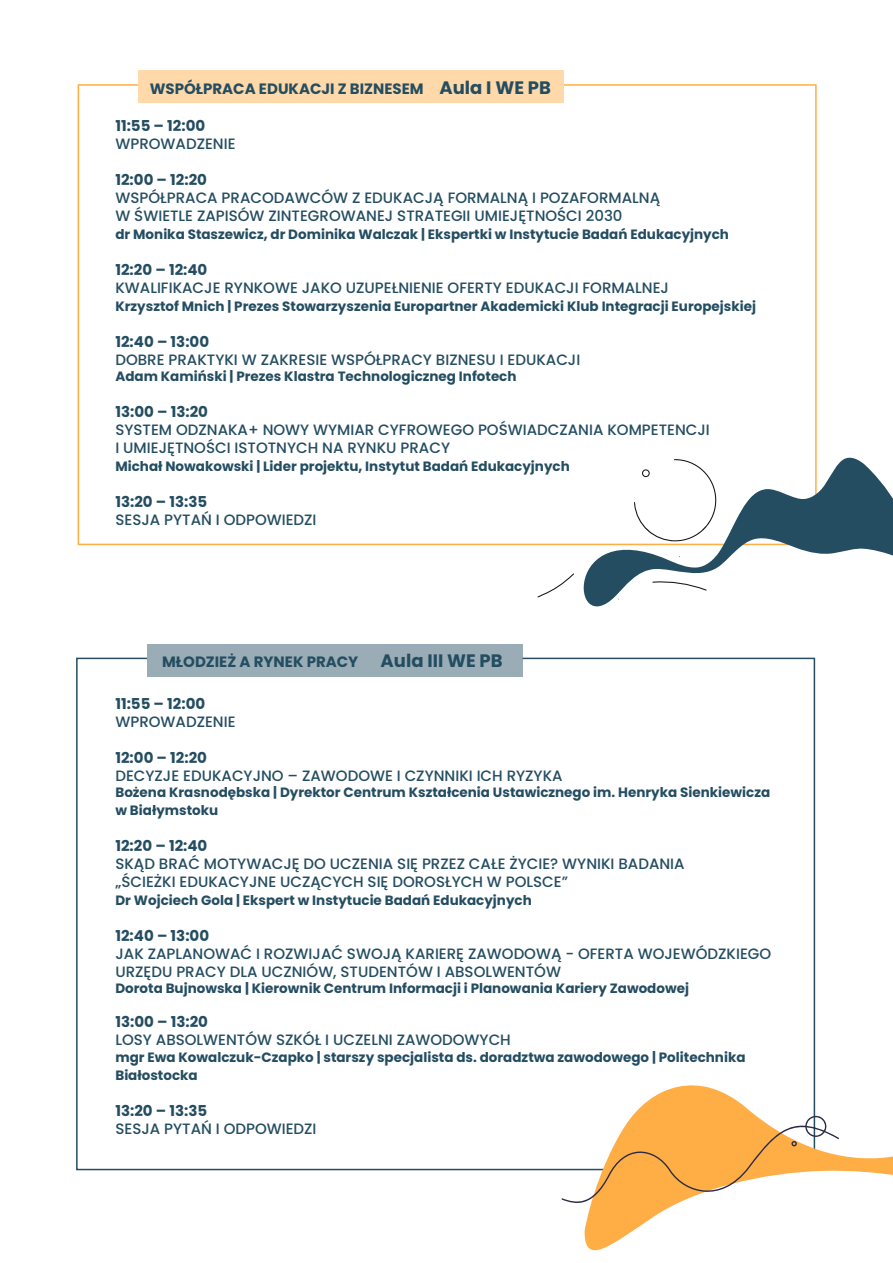
<style>
.page{position:relative;width:893px;height:1263px;background:#fff}
.page>*{position:absolute;margin:0;border:0;box-sizing:border-box;transform-origin:0 0}
.t1{font:500 15px/18px "Poppins";color:#244d61}
.t2{font:700 15px "Poppins";color:#244d61}
.t3{font:700 13.5px/18px "Poppins";color:#244d61}
.s1{font-size:18px}
</style>
<div class="page">
<div style="left:147px;top:644px;width:376px;height:32px;background:#9aadb6"></div>
<div style="left:138px;top:71px;width:426px;height:32px;background:#ffd9a9"></div>
<svg style="left:563px;top:455px;width:330px;height:152px"></svg>
<svg style="left:634px;top:459px;width:82px;height:82px"></svg>
<svg style="left:537px;top:573px;width:37px;height:24px"></svg>
<svg style="left:652px;top:580px;width:55px;height:11px"></svg>
<svg style="left:584px;top:1068px;width:309px;height:183px"></svg>
<svg style="left:561px;top:1113px;width:278px;height:95px"></svg>
<p class="t2" style="left:150px;top:80px;width:403px">WSPÓŁPRACA EDUKACJI Z BIZNESEM <span class="s1">Aula I WE PB</span></p>
<p class="t2" style="left:115px;top:117px;width:91px">11:55 – 12:00</p>
<p class="t1" style="left:115px;top:135px;width:122px">WPROWADZENIE</p>
<p class="t2" style="left:115px;top:171px;width:93px">12:00 – 12:20</p>
<p class="t1" style="left:115px;top:189px;width:546px">WSPÓŁPRACA PRACODAWCÓW Z EDUKACJĄ FORMALNĄ I POZAFORMALNĄ<br>W ŚWIETLE ZAPISÓW ZINTEGROWANEJ STRATEGII UMIEJĘTNOŚCI 2030</p>
<p class="t3" style="left:115px;top:226px;width:615px">dr Monika Staszewicz, dr Dominika Walczak | Ekspertki w Instytucie Badań Edukacyjnych</p>
<p class="t2" style="left:115px;top:261px;width:93px">12:20 – 12:40</p>
<p class="t1" style="left:115px;top:279px;width:555px">KWALIFIKACJE RYNKOWE JAKO UZUPEŁNIENIE OFERTY EDUKACJI FORMALNEJ</p>
<p class="t3" style="left:115px;top:298px;width:642px">Krzysztof Mnich | Prezes Stowarzyszenia Europartner Akademicki Klub Integracji Europejskiej</p>
<p class="t2" style="left:115px;top:333px;width:95px">12:40 – 13:00</p>
<p class="t1" style="left:115px;top:351px;width:466px">DOBRE PRAKTYKI W ZAKRESIE WSPÓŁPRACY BIZNESU I EDUKACJI</p>
<p class="t3" style="left:115px;top:368px;width:403px">Adam Kamiński | Prezes Klastra Technologiczneg Infotech</p>
<p class="t2" style="left:115px;top:403px;width:94px">13:00 – 13:20</p>
<p class="t1" style="left:115px;top:421px;width:596px">SYSTEM ODZNAKA+ NOWY WYMIAR CYFROWEGO POŚWIADCZANIA KOMPETENCJI<br>I UMIEJĘTNOŚCI ISTOTNYCH NA RYNKU PRACY</p>
<p class="t3" style="left:115px;top:458px;width:456px">Michał Nowakowski | Lider projektu, Instytut Badań Edukacyjnych</p>
<p class="t2" style="left:115px;top:493px;width:93px">13:20 – 13:35</p>
<p class="t1" style="left:115px;top:511px;width:203px">SESJA PYTAŃ I ODPOWIEDZI</p>
<p class="t2" style="left:162px;top:653px;width:342px">MŁODZIEŻ A RYNEK PRACY <span class="s1">Aula III WE PB</span></p>
<p class="t2" style="left:115px;top:695px;width:91px">11:55 – 12:00</p>
<p class="t1" style="left:115px;top:712px;width:122px">WPROWADZENIE</p>
<p class="t2" style="left:115px;top:749px;width:93px">12:00 – 12:20</p>
<p class="t1" style="left:115px;top:766px;width:449px">DECYZJE EDUKACYJNO – ZAWODOWE I CZYNNIKI ICH RYZYKA</p>
<p class="t3" style="left:115px;top:783px;width:656px">Bożena Krasnodębska | Dyrektor Centrum Kształcenia Ustawicznego im. Henryka Sienkiewicza w Białymstoku</p>
<p class="t2" style="left:115px;top:837px;width:93px">12:20 – 12:40</p>
<p class="t1" style="left:115px;top:855px;width:571px">SKĄD BRAĆ MOTYWACJĘ DO UCZENIA SIĘ PRZEZ CAŁE ŻYCIE? WYNIKI BADANIA „ŚCIEŻKI EDUKACYJNE UCZĄCYCH SIĘ DOROSŁYCH W POLSCE”</p>
<p class="t3" style="left:115px;top:891px;width:418px">Dr Wojciech Gola | Ekspert w Instytucie Badań Edukacyjnych</p>
<p class="t2" style="left:115px;top:927px;width:95px">12:40 – 13:00</p>
<p class="t1" style="left:115px;top:945px;width:657px">JAK ZAPLANOWAĆ I ROZWIJAĆ SWOJĄ KARIERĘ ZAWODOWĄ - OFERTA WOJEWÓDZKIEGO<br>URZĘDU PRACY DLA UCZNIÓW, STUDENTÓW I ABSOLWENTÓW</p>
<p class="t3" style="left:115px;top:979px;width:575px">Dorota Bujnowska | Kierownik Centrum Informacji i Planowania Kariery Zawodowej</p>
<p class="t2" style="left:115px;top:1013px;width:94px">13:00 – 13:20</p>
<p class="t1" style="left:115px;top:1031px;width:397px">LOSY ABSOLWENTÓW SZKÓŁ I UCZELNI ZAWODOWYCH</p>
<p class="t3" style="left:115px;top:1048px;width:632px">mgr Ewa Kowalczuk-Czapko | starszy specjalista ds. doradztwa zawodowego | Politechnika<br>Białostocka</p>
<p class="t2" style="left:115px;top:1102px;width:93px">13:20 – 13:35</p>
<p class="t1" style="left:115px;top:1119px;width:203px">SESJA PYTAŃ I ODPOWIEDZI</p>
</div>
